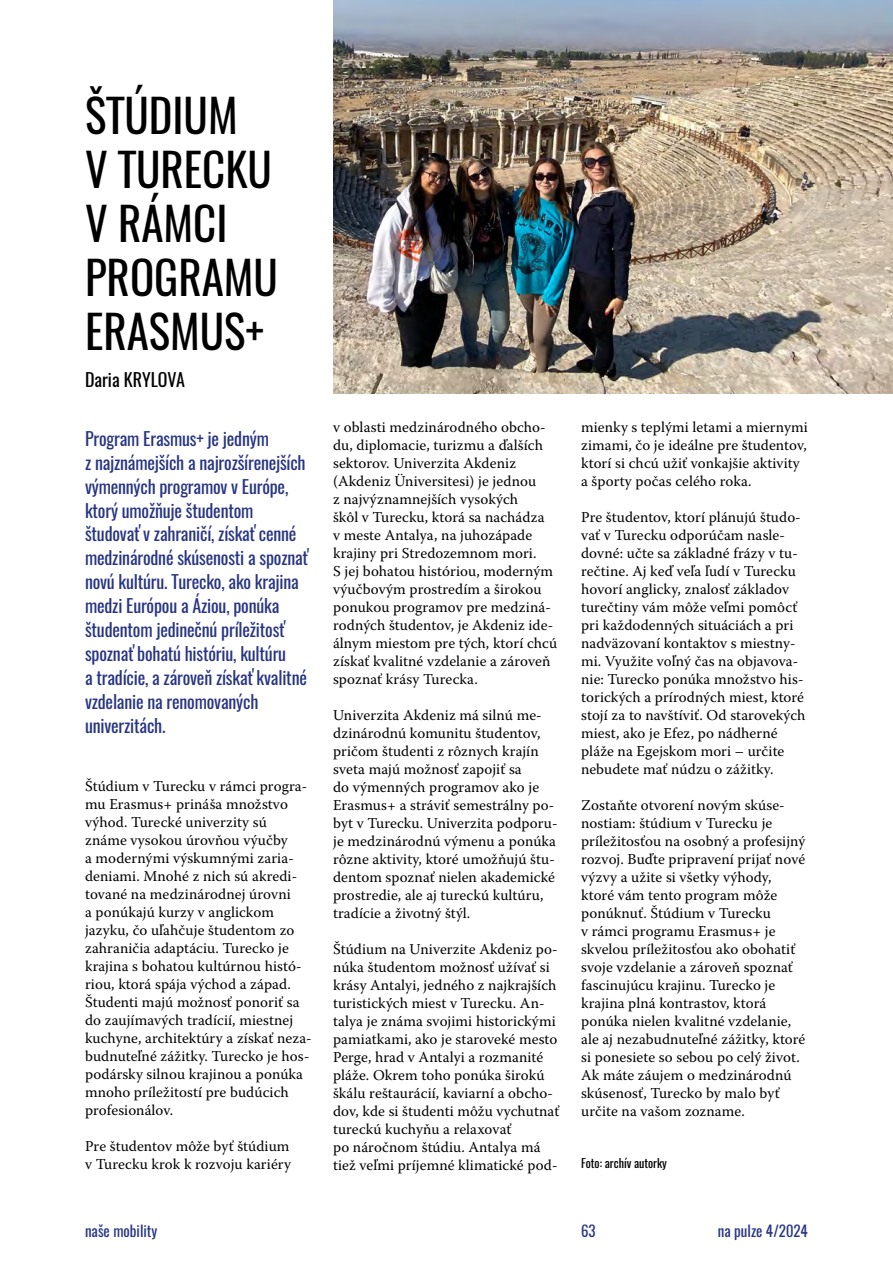
<style>
.page{position:relative;width:893px;height:1263px;background:#fff}
.page>*{position:absolute;margin:0;border:0;box-sizing:border-box;transform-origin:0 0}
.t1{font:45px/54px "Oswald";color:#000}
.t2{font:18px/24px "Oswald";letter-spacing:-.01em;color:#283583}
.t3{font:18px "Oswald";color:#000}
.t4{font:15px/18px "Warnock Pro";letter-spacing:.005em;color:#000}
.t5{font:15px "Oswald";color:#283583}
.t6{font:12px "Oswald";color:#000}
</style>
<div class="page">
<img style="left:333px;top:0;width:560px;height:394px">
<h1 class="t1" style="left:85px;top:89px;width:194px">ŠTÚDIUM<br>V TURECKU<br>V RÁMCI<br>PROGRAMU<br>ERASMUS+</h1>
<p class="t3" style="left:85px;top:368px;width:101px">Daria KRYLOVA</p>
<p class="t2" style="left:85px;top:426px;width:224px">Program Erasmus+ je jedným<br>z najznámejších a najrozšírenejších výmenných programov v Európe, ktorý umožňuje študentom študovať v zahraničí, získať cenné medzinárodné skúsenosti a spoznať novú kultúru. Turecko, ako krajina medzi Európou a Áziou, ponúka študentom jedinečnú príležitosť spoznať bohatú históriu, kultúru<br>a tradície, a zároveň získať kvalitné vzdelanie na renomovaných univerzitách.</p>
<p class="t4" style="left:85px;top:776px;width:228px">Štúdium v Turecku v rámci progra&shy;mu Erasmus+ prináša množstvo výhod. Turecké univerzity sú známe vysokou úrovňou výučby<br>a modernými výskumnými zaria&shy;deniami. Mnohé z nich sú akredi&shy;tované na medzinárodnej úrovni<br>a ponúkajú kurzy v anglickom jazyku, čo uľahčuje študentom zo zahraničia adaptáciu. Turecko je krajina s bohatou kultúrnou histó&shy;riou, ktorá spája východ a západ.<br>Študenti majú možnosť ponoriť sa do zaujímavých tradícií, miestnej kuchyne, architektúry a získať neza&shy;budnuteľné zážitky. Turecko je hos&shy;podársky silnou krajinou a ponúka mnoho príležitostí pre budúcich profesionálov.</p>
<p class="t4" style="left:85px;top:1136px;width:208px">Pre študentov môže byť štúdium v Turecku krok k rozvoju kariéry</p>
<p class="t4" style="left:333px;top:417px;width:226px">v oblasti medzinárodného obcho&shy;du, diplomacie, turizmu a ďalších sektorov. Univerzita Akdeniz (Akdeniz Üniversitesi) je jednou<br>z najvýznamnejších vysokých<br>škôl v Turecku, ktorá sa nachádza<br>v meste Antalya, na juhozápade krajiny pri Stredozemnom mori.<br>S jej bohatou históriou, moderným výučbovým prostredím a širokou ponukou programov pre medziná&shy;rodných študentov, je Akdeniz ide&shy;álnym miestom pre tých, ktorí chcú získať kvalitné vzdelanie a zároveň spoznať krásy Turecka.</p>
<p class="t4" style="left:333px;top:705px;width:226px">Univerzita Akdeniz má silnú me&shy;dzinárodnú komunitu študentov, pričom študenti z rôznych krajín sveta majú možnosť zapojiť sa<br>do výmenných programov ako je<br>Erasmus+ a stráviť semestrálny po&shy;byt v Turecku. Univerzita podporu&shy;je medzinárodnú výmenu a ponúka rôzne aktivity, ktoré umožňujú štu&shy;dentom spoznať nielen akademické prostredie, ale aj tureckú kultúru, tradície a životný štýl.</p>
<p class="t4" style="left:333px;top:939px;width:228px">Štúdium na Univerzite Akdeniz po&shy;núka študentom možnosť užívať si krásy Antalyi, jedného z najkrajších turistických miest v Turecku. An&shy;talya je známa svojimi historickými pamiatkami, ako je staroveké mesto Perge, hrad v Antalyi a rozmanité pláže. Okrem toho ponúka širokú škálu reštaurácií, kaviarní a obcho&shy;dov, kde si študenti môžu vychutnať tureckú kuchyňu a relaxovať<br>po náročnom štúdiu. Antalya má tiež veľmi príjemné klimatické pod-</p>
<p class="t4" style="left:581px;top:417px;width:228px">mienky s teplými letami a miernymi zimami, čo je ideálne pre študentov, ktorí si chcú užiť vonkajšie aktivity a športy počas celého roka.</p>
<p class="t4" style="left:581px;top:507px;width:226px">Pre študentov, ktorí plánujú študo&shy;vať v Turecku odporúčam nasle&shy;dovné: učte sa základné frázy v tu&shy;rečtine. Aj keď veľa ľudí v Turecku hovorí anglicky, znalosť základov turečtiny vám môže veľmi pomôcť pri každodenných situáciách a pri nadväzovaní kontaktov s miestny&shy;mi. Využite voľný čas na objavova&shy;nie: Turecko ponúka množstvo his&shy;torických a prírodných miest, ktoré stojí za to navštíviť. Od starovekých miest, ako je Efez, po nádherné pláže na Egejskom mori – určite nebudete mať núdzu o zážitky.</p>
<p class="t4" style="left:581px;top:795px;width:226px">Zostaňte otvorení novým skúse&shy;nostiam: štúdium v Turecku je príležitosťou na osobný a profesijný rozvoj. Buďte pripravení prijať nové výzvy a užite si všetky výhody, ktoré vám tento program môže ponúknuť. Štúdium v Turecku<br>v rámci programu Erasmus+ je skvelou príležitosťou ako obohatiť svoje vzdelanie a zároveň spoznať fascinujúcu krajinu. Turecko je krajina plná kontrastov, ktorá ponúka nielen kvalitné vzdelanie, ale aj nezabudnuteľné zážitky, ktoré si ponesiete so sebou po celý život.<br>Ak máte záujem o medzinárodnú skúsenosť, Turecko by malo byť určite na vašom zozname.</p>
<p class="t6" style="left:581px;top:1155px;width:87px">Foto: archív autorky</p>
<p class="t5" style="left:85px;top:1220px;width:74px">naše mobility</p>
<p class="t5" style="left:581px;top:1220px;width:16px">63</p>
<p class="t5" style="left:718px;top:1220px;width:92px">na pulze 4/2024</p>
</div>
